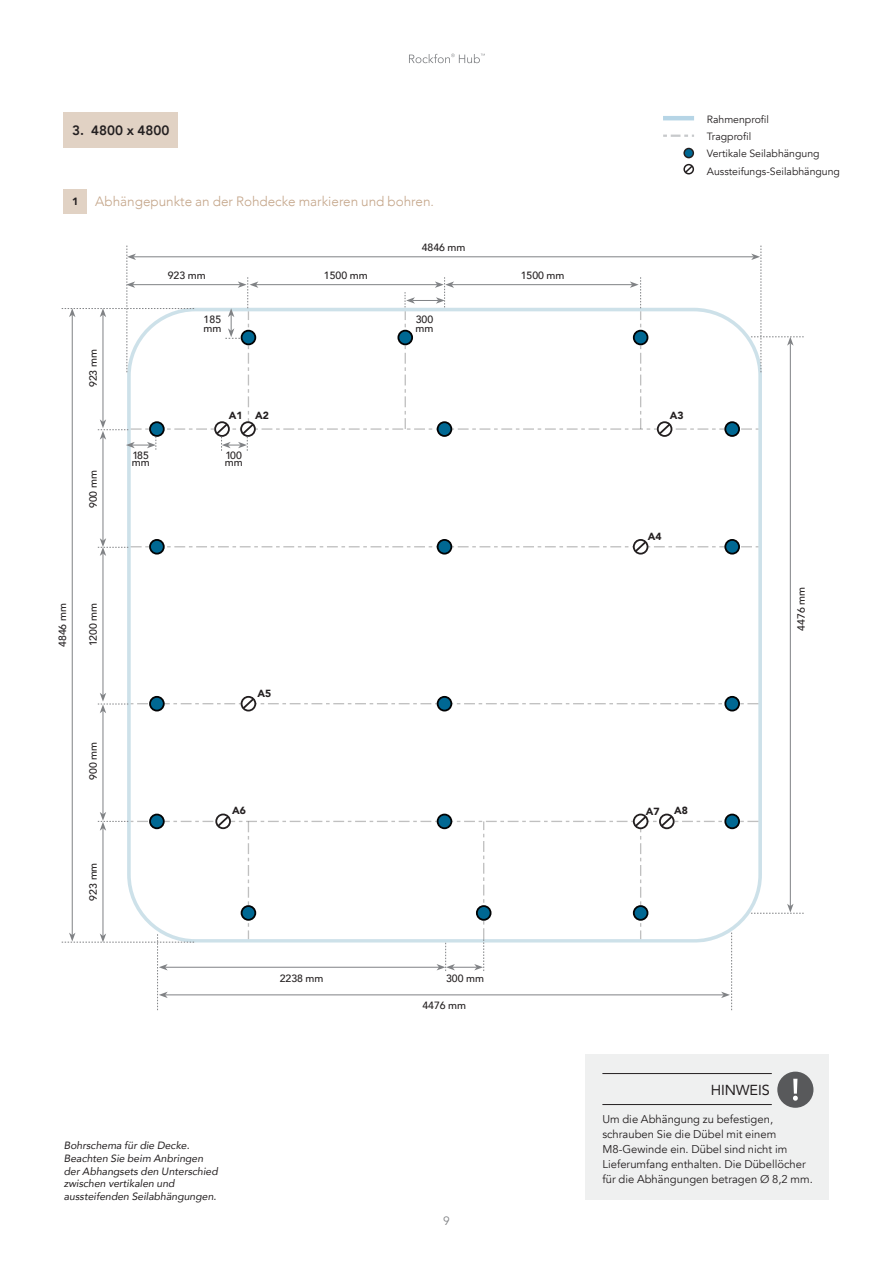
<style>
.page{position:relative;width:893px;height:1263px;background:#fff}
.page>*{position:absolute;margin:0;border:0;box-sizing:border-box;transform-origin:0 0}
.t1{font:14.4px "Avenir";letter-spacing:-.01em;color:#231f20}
.t2{font:300 13.5px "Avenir";color:#c4a589}
.t3{font:800 13.5px "Avenir";color:#231f20}
.t4{font:12px "Avenir";color:#808285}
.t5{font:11.25px/15px "Avenir";color:#231f20}
.t6{font:italic 10.5px/12.6px "Avenir";color:#231f20}
.t7{font:500 10.5px/8.2px "Avenir";color:#231f20}
.t8{font:10.5px/17.1px "Avenir";color:#231f20}
.t9{font:900 10.5px "Avenir";color:#231f20}
.t10{font:900 10.35px "Avenir";color:#231f20}
</style>
<div class="page">
<svg style="left:409px;top:54px;width:76px;height:9px"></svg>
<div style="left:64px;top:189px;width:23px;height:25px;background:#e1d2c4"></div>
<div style="left:64px;top:113px;width:114px;height:35px;background:#e1d2c4"></div>
<svg style="left:127px;top:451px;width:635px;height:361px"></svg>
<hr style="left:790px;top:343px;width:1px;height:563px;background:#808285">
<hr style="left:103px;top:437px;width:1px;height:104px;background:#808285">
<hr style="left:103px;top:553px;width:1px;height:142px;background:#808285">
<svg style="left:98px;top:538px;width:660px;height:18px"></svg>
<hr style="left:103px;top:711px;width:1px;height:103px;background:#808285">
<svg style="left:98px;top:693px;width:660px;height:20px"></svg>
<hr style="left:72px;top:315px;width:1px;height:620px;background:#808285">
<svg style="left:62px;top:245px;width:742px;height:206px"></svg>
<svg style="left:62px;top:812px;width:742px;height:198px"></svg>
<div style="left:684px;top:148px;width:9px;height:10px;background:#006893;border-radius:50%"></div>
<div style="left:683px;top:148px;width:11px;height:10px;border:2px solid #231f20;border-radius:50%"></div>
<hr style="left:663px;top:116px;width:31px;height:4px;background:#b6d5e6">
<svg style="left:663px;top:135px;width:31px;height:2px"></svg>
<svg style="left:683px;top:164px;width:11px;height:10px"></svg>
<div style="left:585px;top:1054px;width:244px;height:146px;background:#eff0f0"></div>
<hr style="left:602px;top:1073px;width:170px;height:1px;background:#231f20">
<hr style="left:602px;top:1104px;width:170px;height:1px;background:#231f20">
<div style="left:777px;top:1071px;width:36px;height:37px;background:#58595b;border-radius:50%"></div>
<svg style="left:793px;top:1079px;width:5px;height:22px"></svg>
<p class="t3" style="left:72px;top:120px;width:99px">3. 4800 x 4800</p>
<p class="t9" style="left:72px;top:192px;width:8px">1</p>
<p class="t2" style="left:95px;top:193px;width:340px">Abhängepunkte an der Rohdecke markieren und bohren.</p>
<p class="t7" style="left:88px;top:387px;width:39px;rotate:-90deg">923 mm</p>
<p class="t7" style="left:88px;top:508px;width:39px;rotate:-90deg">900 mm</p>
<p class="t7" style="left:422px;top:242px;width:45px">4846 mm</p>
<p class="t7" style="left:168px;top:270px;width:39px">923 mm</p>
<p class="t7" style="left:521px;top:270px;width:45px">1500 mm</p>
<p class="t7" style="left:203px;top:315px;width:19px">185 mm</p>
<p class="t7" style="left:324px;top:270px;width:45px">1500 mm</p>
<p class="t7" style="left:416px;top:315px;width:19px">300 mm</p>
<p class="t7" style="left:132px;top:451px;width:19px;line-height:7.5px">185 mm</p>
<p class="t10" style="left:229px;top:407px;width:42px">A1 A2</p>
<p class="t10" style="left:670px;top:407px;width:15px">A3</p>
<p class="t7" style="left:225px;top:451px;width:19px;line-height:7.5px">100 mm</p>
<p class="t10" style="left:648px;top:527px;width:15px">A4</p>
<p class="t7" style="left:58px;top:647px;width:45px;rotate:-90deg">4846 mm</p>
<p class="t7" style="left:88px;top:646px;width:45px;rotate:-90deg">1200 mm</p>
<p class="t7" style="left:88px;top:780px;width:39px;rotate:-90deg">900 mm</p>
<p class="t10" style="left:258px;top:684px;width:15px">A5</p>
<p class="t10" style="left:232px;top:802px;width:15px">A6</p>
<p class="t10" style="left:646px;top:802px;width:15px">A7</p>
<p class="t10" style="left:674px;top:802px;width:15px">A8</p>
<p class="t8" style="left:707px;top:111px;width:135px">Rahmenprofil<br>Tragprofil<br>Vertikale Seilabhängung<br>Aussteifungs-Seilabhängung</p>
<p class="t7" style="left:796px;top:631px;width:45px;rotate:-90deg">4476 mm</p>
<p class="t7" style="left:88px;top:900px;width:39px;rotate:-90deg">923 mm</p>
<p class="t7" style="left:280px;top:973px;width:45px">2238 mm</p>
<p class="t7" style="left:446px;top:973px;width:39px">300 mm</p>
<p class="t7" style="left:422px;top:1001px;width:45px">4476 mm</p>
<p class="t6" style="left:64px;top:1139px;width:156px">Bohrschema für die Decke.<br>Beachten Sie beim Anbringen der Abhangsets den Unterschied zwischen vertikalen und aussteifenden Seilabhängungen.</p>
<p class="t4" style="left:443px;top:1213px;width:8px">9</p>
<p class="t1" style="left:711px;top:1078px;width:60px">HINWEIS</p>
<p class="t5" style="left:602px;top:1111px;width:212px">Um die Abhängung zu befestigen, schrauben Sie die Dübel mit einem M8-Gewinde ein. Dübel sind nicht im Lieferumfang enthalten. Die Dübellöcher für die Abhängungen betragen Ø 8,2 mm.</p>
</div>
